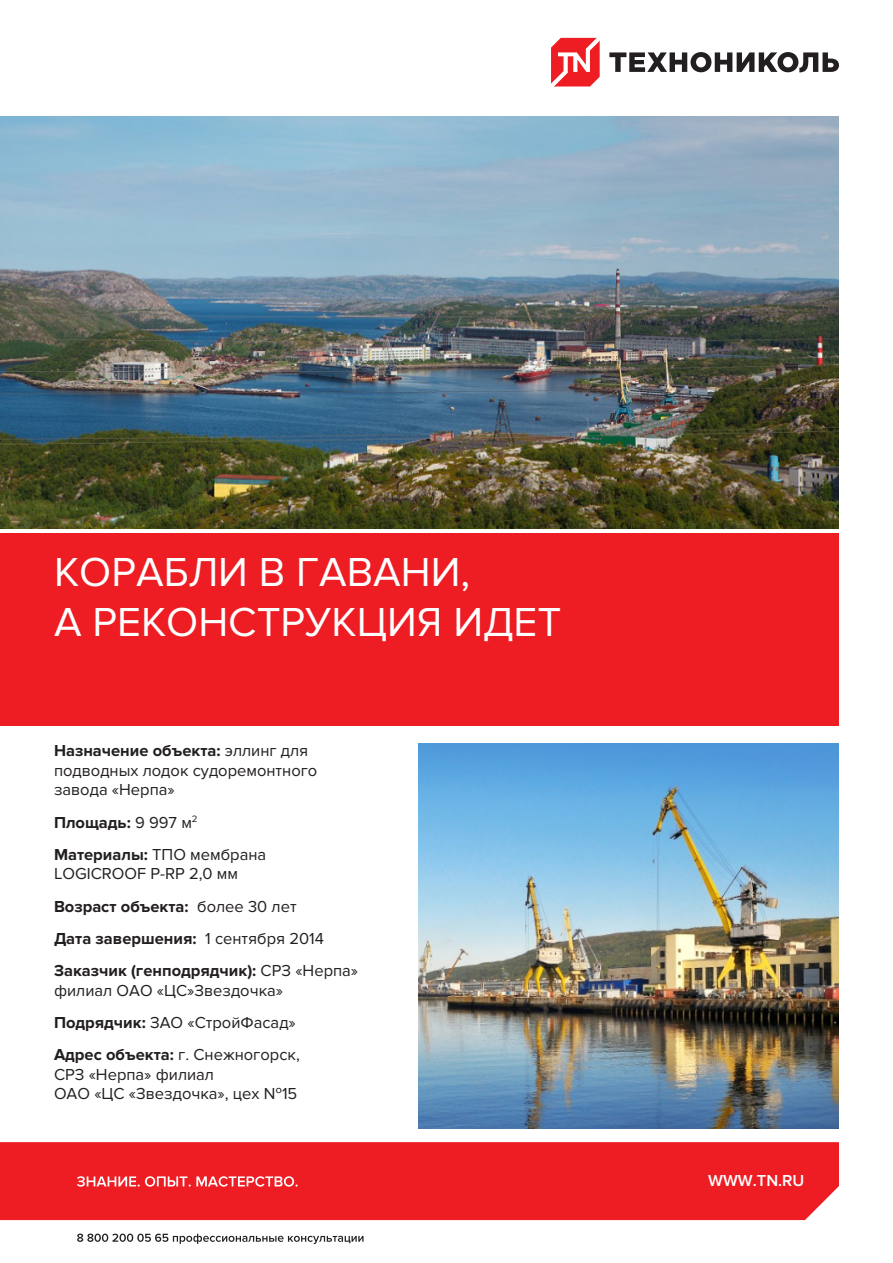
<style>
.page{position:relative;width:893px;height:1263px;background:#fff}
.page>*{position:absolute;margin:0;border:0;box-sizing:border-box;transform-origin:0 0}
.ЗАГОЛОВОК{font:42px/50.4px "Proxima Nova";color:#fff}
.объект{font:16.5px/19.5px "Proxima Nova";color:#231f20}
.объект-2{font:700 16.5px "Proxima Nova";color:#231f20}
.t1{font:600 16.5px "Proxima Nova";color:#fff}
.s1{font-weight:700}
.s2{font-weight:400}
</style>
<div class="page">
<div style="left:0;top:533px;width:839px;height:193px;background:#ee1d23"></div>
<svg style="left:551px;top:38px;width:49px;height:48px"></svg>
<svg style="left:609px;top:52px;width:230px;height:20px"></svg>
<img style="left:0;top:116px;width:839px;height:413px">
<svg style="left:77px;top:1233px;width:286px;height:11px"></svg>
<div style="left:0;top:1142px;width:839px;height:78px;background:#ee1d23"></div>
<svg style="left:77px;top:1176px;width:221px;height:10px"></svg>
<img style="left:418px;top:743px;width:421px;height:385px">
<p class="ЗАГОЛОВОК" style="left:54px;top:547px;width:509px">КОРАБЛИ В ГАВАНИ,<br>А РЕКОНСТРУКЦИЯ ИДЕТ</p>
<p class="объект" style="left:54px;top:741px;width:265px"><span class="s1">Назначение объекта:</span> эллинг для подводных лодок судоремонтного завода «Нерпа»</p>
<p class="объект-2" style="left:54px;top:813px;width:145px">Площадь: <span class="s2">9 997 м</span><sup>2</sup></p>
<p class="объект" style="left:54px;top:845px;width:214px"><span class="s1">Материалы:</span> ТПО мембрана<br>LOGICROOF Р-RP 2,0 мм</p>
<p class="объект-2" style="left:54px;top:897px;width:244px">Возраст объекта: <span class="s2">более 30 лет</span></p>
<p class="объект-2" style="left:54px;top:929px;width:272px">Дата завершения: <span class="s2">1 сентября 2014</span></p>
<p class="объект" style="left:54px;top:961px;width:306px"><span class="s1">Заказчик (генподрядчик):</span> СРЗ «Нерпа» филиал ОАО «ЦС»Звездочка»</p>
<p class="объект" style="left:54px;top:1013px;width:243px"><span class="s1">Подрядчик:</span> ЗАО «СтройФасад»</p>
<p class="объект" style="left:54px;top:1045px;width:247px"><span class="s1">Адрес объекта:</span> г. Снежногорск,<br>СРЗ «Нерпа» филиал<br>ОАО «ЦС «Звездочка», цех №15</p>
<p class="t1" style="left:708px;top:1171px;width:98px">WWW.TN.RU</p>
</div>
